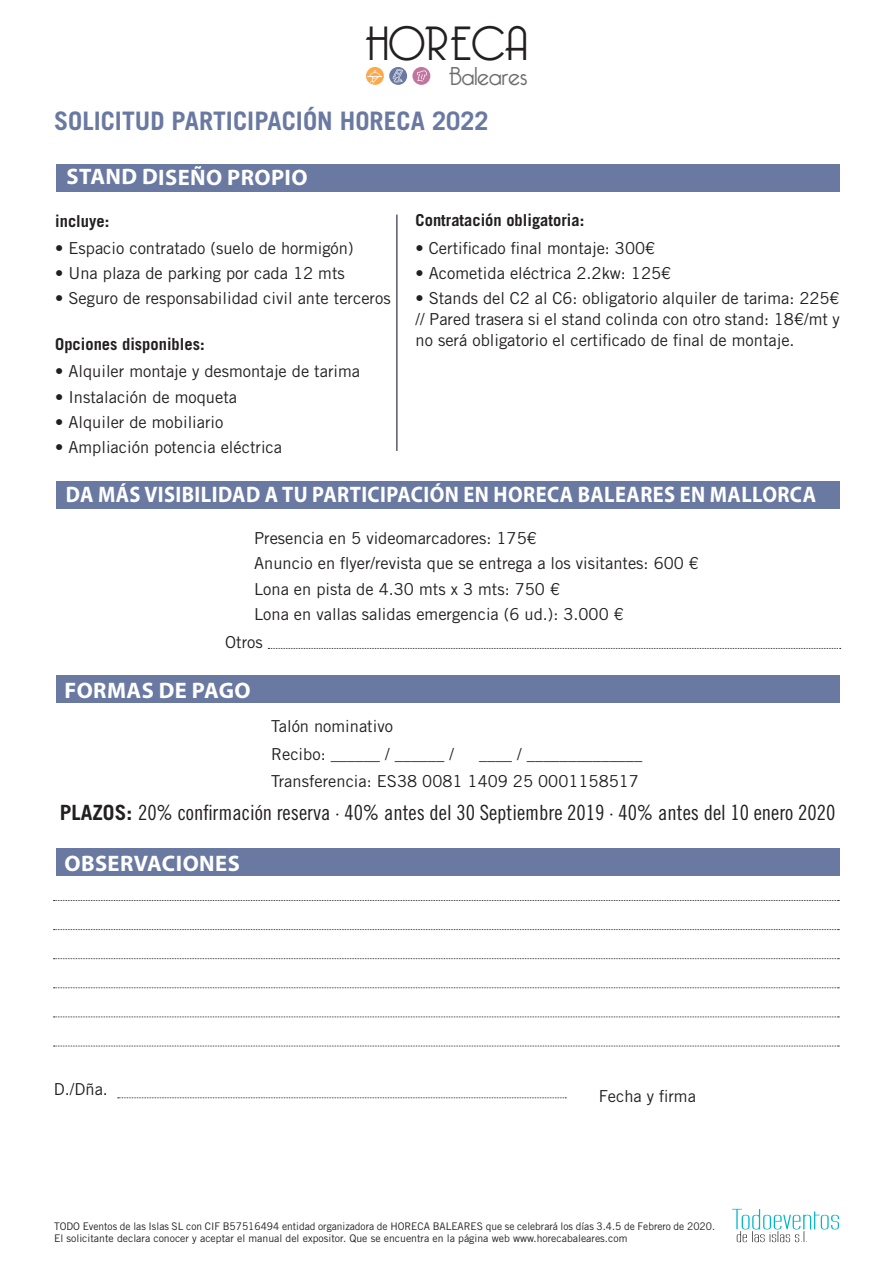
<style>
.page{position:relative;width:893px;height:1263px;background:#fff}
.page>*{position:absolute;margin:0;border:0;box-sizing:border-box;transform-origin:0 0}
.t1{font:300 46.8px "Bellerose";color:#231f20}
.t2{font:700 25.5px "Trade Gothic LT Std";color:#6a79a2}
.t3{font:300 25.2px "Bellerose";color:#6c6d70}
.t4{font:700 22.5px "Myriad Pro";letter-spacing:.02em;color:#fff;scale:.91 1}
.t5{font:700 22.5px "Myriad Pro";letter-spacing:.02em;color:#fff}
.t6{font:21px "Trade Gothic LT Std Cn 18";color:#231f20}
.t7{font:16.5px/25.2px "Trade Gothic LT Std";color:#231f20}
.t8{font:700 16.5px "Trade Gothic LT Std";color:#231f20}
.t9{font:10.5px/12px "Trade Gothic LT Std";color:#231f20}
.s1{font-family:"Trade Gothic LT Std";font-weight:700}
</style>
<div class="page">
<svg style="left:366px;top:67px;width:18px;height:18px"></svg>
<svg style="left:367px;top:70px;width:15px;height:15px"></svg>
<div style="left:412px;top:67px;width:18px;height:18px;background:#c1749e;border-radius:50%"></div>
<svg style="left:417px;top:70px;width:10px;height:12px"></svg>
<svg style="left:389px;top:67px;width:18px;height:18px"></svg>
<svg style="left:393px;top:69px;width:10px;height:13px"></svg>
<div style="left:56px;top:675px;width:784px;height:28px;background:#6a79a2"></div>
<div style="left:56px;top:848px;width:784px;height:27px;background:#6a79a2"></div>
<div style="left:56px;top:164px;width:784px;height:27px;background:#6a79a2"></div>
<hr style="left:396px;top:215px;width:1px;height:236px;background:#020623">
<svg style="left:118px;top:1097px;width:448px;height:1px"></svg>
<svg style="left:54px;top:900px;width:785px;height:1px"></svg>
<svg style="left:54px;top:929px;width:785px;height:1px"></svg>
<svg style="left:54px;top:958px;width:785px;height:1px"></svg>
<svg style="left:54px;top:987px;width:785px;height:1px"></svg>
<svg style="left:54px;top:1016px;width:785px;height:1px"></svg>
<svg style="left:54px;top:1046px;width:785px;height:1px"></svg>
<div style="left:56px;top:481px;width:784px;height:28px;background:#6a79a2"></div>
<svg style="left:268px;top:648px;width:573px;height:1px"></svg>
<svg style="left:732px;top:1209px;width:107px;height:33px"></svg>
<h1 class="t1" style="left:365px;top:17px;width:164px">HORECA</h1>
<h3 class="t3" style="left:449px;top:61px;width:80px">Baleares</h3>
<h2 class="t2" style="left:54px;top:105px;width:436px">SOLICITUD PARTICIPACIÓN HORECA 2022</h2>
<h3 class="t5" style="left:67px;top:162px;width:243px">STAND DISEÑO PROPIO</h3>
<p class="t8" style="left:55px;top:210px;width:56px">incluye:</p>
<p class="t7" style="left:55px;top:235px;width:300px">• Espacio contratado (suelo de hormigón)</p>
<p class="t7" style="left:55px;top:260px;width:291px">• Una plaza de parking por cada 12 mts</p>
<p class="t7" style="left:55px;top:286px;width:337px">• Seguro de responsabilidad civil ante terceros</p>
<p class="t8" style="left:416px;top:210px;width:170px">Contratación obligatoria:</p>
<p class="t7" style="left:416px;top:235px;width:241px">• Certificado final montaje: 300€</p>
<p class="t7" style="left:416px;top:260px;width:257px">• Acometida eléctrica 2.2kw: 125€</p>
<p class="t7" style="left:416px;top:288px;width:426px;line-height:21px">• Stands del C2 al C6: obligatorio alquiler de tarima: 225€ // Pared trasera si el stand colinda con otro stand: 18€/mt y</p>
<p class="t8" style="left:55px;top:334px;width:151px">Opciones disponibles:</p>
<p class="t7" style="left:416px;top:328px;width:381px">no será obligatorio el certificado de final de montaje.</p>
<p class="t7" style="left:55px;top:359px;width:306px">• Alquiler montaje y desmontaje de tarima</p>
<p class="t7" style="left:55px;top:384px;width:183px">• Instalación de moqueta</p>
<p class="t7" style="left:55px;top:409px;width:170px">• Alquiler de mobiliario</p>
<p class="t7" style="left:55px;top:434px;width:228px">• Ampliación potencia eléctrica</p>
<h3 class="t4" style="left:66px;top:480px;width:826px">DA MÁS VISIBILIDAD A TU PARTICIPACIÓN EN HORECA BALEARES EN MALLORCA</h3>
<p class="t7" style="left:254px;top:525px;width:446px">Presencia en 5 videomarcadores: 175€<br>Anuncio en flyer/revista que se entrega a los visitantes: 600 € Lona en pista de 4.30 mts x 3 mts: 750 €<br>Lona en vallas salidas emergencia (6 ud.): 3.000 €</p>
<p class="t7" style="left:225px;top:629px;width:39px">Otros</p>
<h3 class="t5" style="left:64px;top:676px;width:188px">FORMAS DE PAGO</h3>
<p class="t7" style="left:271px;top:712px;width:184px;line-height:27.3px">Talón nominativo<br>Recibo: ______ / ______ /</p>
<p class="t7" style="left:271px;top:740px;width:373px;line-height:27.3px;text-align:right">____ / ______________<br>Transferencia: ES38 0081 1409 25 0001158517</p>
<p class="t6" style="left:60px;top:800px;width:777px"><span class="s1">PLAZOS:</span> 20% confirmación reserva · 40% antes del 30 Septiembre 2019 · 40% antes del 10 enero 2020</p>
<h3 class="t5" style="left:64px;top:849px;width:177px">OBSERVACIONES</h3>
<p class="t7" style="left:54px;top:1076px;width:56px">D./Dña.</p>
<p class="t7" style="left:599px;top:1083px;width:99px">Fecha y firma</p>
<p class="t9" style="left:54px;top:1220px;width:663px">TODO Eventos de las Islas SL con CIF B57516494 entidad organizadora de HORECA BALEARES que se celebrará los días 3.4.5 de Febrero de 2020.<br>El solicitante declara conocer y aceptar el manual del expositor. Que se encuentra en la página web www.horecabaleares.com</p>
</div>
